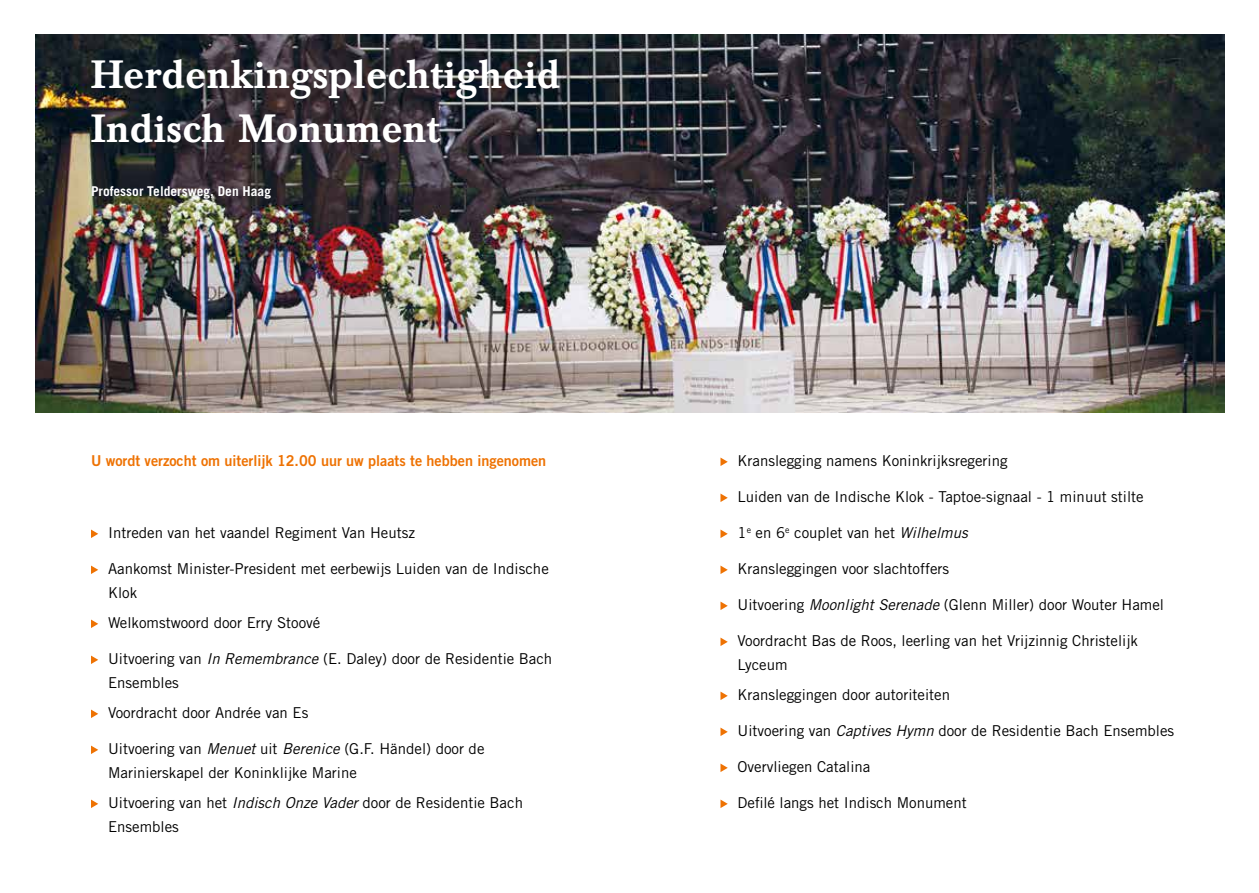
<style>
.page{position:relative;width:1259px;height:893px;background:#fff}
.page>*{position:absolute;margin:0;border:0;box-sizing:border-box;transform-origin:0 0}
.t1{font:500 39px/54px "Baskerville BE";letter-spacing:.01em;color:#fff}
.t2{font:15px/24px "Trade Gothic LT Std";color:#000}
.t3{font:15px "Trade Gothic LT Std Bd 2";color:#ee7203;scale:.96 1}
.t4{font:700 13.5px "Trade Gothic LT Std";color:#fff}
.s1{font-style:italic}
</style>
<div class="page">
<img style="left:35px;top:34px;width:1190px;height:378px">
<svg style="left:91px;top:530px;width:7px;height:8px"></svg>
<svg style="left:91px;top:566px;width:7px;height:8px"></svg>
<svg style="left:91px;top:620px;width:7px;height:8px"></svg>
<svg style="left:91px;top:656px;width:7px;height:8px"></svg>
<svg style="left:91px;top:710px;width:7px;height:8px"></svg>
<svg style="left:91px;top:746px;width:7px;height:8px"></svg>
<svg style="left:91px;top:800px;width:7px;height:8px"></svg>
<svg style="left:720px;top:458px;width:8px;height:8px"></svg>
<svg style="left:720px;top:494px;width:8px;height:8px"></svg>
<svg style="left:720px;top:530px;width:8px;height:8px"></svg>
<svg style="left:720px;top:566px;width:8px;height:8px"></svg>
<svg style="left:720px;top:602px;width:8px;height:8px"></svg>
<svg style="left:720px;top:638px;width:8px;height:8px"></svg>
<svg style="left:720px;top:692px;width:8px;height:8px"></svg>
<svg style="left:720px;top:728px;width:8px;height:8px"></svg>
<svg style="left:720px;top:764px;width:8px;height:8px"></svg>
<svg style="left:720px;top:800px;width:8px;height:8px"></svg>
<h1 class="t1" style="left:91px;top:49px;width:471px">Herdenkingsplechtigheid<br>Indisch Monument</h1>
<p class="t4" style="left:91px;top:183px;width:182px">Professor Teldersweg, Den Haag</p>
<p class="t3" style="left:91px;top:451px;width:476px">U wordt verzocht om uiterlijk 12.00 uur uw plaats te hebben ingenomen</p>
<p class="t2" style="left:108px;top:520px;width:308px">Intreden van het vaandel Regiment Van Heutsz</p>
<p class="t2" style="left:108px;top:556px;width:442px">Aankomst Minister-President met eerbewijs Luiden van de Indische<br>Klok</p>
<p class="t2" style="left:108px;top:610px;width:214px">Welkomstwoord door Erry Stoové</p>
<p class="t2" style="left:108px;top:646px;width:446px">Uitvoering van <span class="s1">In Remembrance</span> (E. Daley) door de Residentie Bach<br>Ensembles</p>
<p class="t2" style="left:108px;top:700px;width:202px">Voordracht door Andrée van Es</p>
<p class="t2" style="left:108px;top:736px;width:378px">Uitvoering van <span class="s1">Menuet</span> uit <span class="s1">Berenice</span> (G.F. Händel) door de<br>Marinierskapel der Koninklijke Marine</p>
<p class="t2" style="left:108px;top:790px;width:416px">Uitvoering van het <span class="s1">Indisch Onze Vader</span> door de Residentie Bach<br>Ensembles</p>
<p class="t2" style="left:737px;top:448px;width:272px">Kranslegging namens Koninkrijksregering</p>
<p class="t2" style="left:737px;top:484px;width:408px">Luiden van de Indische Klok - Taptoe-signaal - 1 minuut stilte</p>
<p class="t2" style="left:737px;top:520px;width:232px">1<sup>e</sup> en 6<sup>e</sup> couplet van het <span class="s1">Wilhelmus</span></p>
<p class="t2" style="left:737px;top:556px;width:213px">Kransleggingen voor slachtoffers</p>
<p class="t2" style="left:737px;top:592px;width:428px">Uitvoering <span class="s1">Moonlight Serenade</span> (Glenn Miller) door Wouter Hamel</p>
<p class="t2" style="left:737px;top:628px;width:402px">Voordracht Bas de Roos, leerling van het Vrijzinnig Christelijk<br>Lyceum</p>
<p class="t2" style="left:737px;top:682px;width:214px">Kransleggingen door autoriteiten</p>
<p class="t2" style="left:737px;top:718px;width:438px">Uitvoering van <span class="s1">Captives Hymn</span> door de Residentie Bach Ensembles</p>
<p class="t2" style="left:737px;top:754px;width:134px">Overvliegen Catalina</p>
<p class="t2" style="left:737px;top:790px;width:231px">Defilé langs het Indisch Monument</p>
</div>
